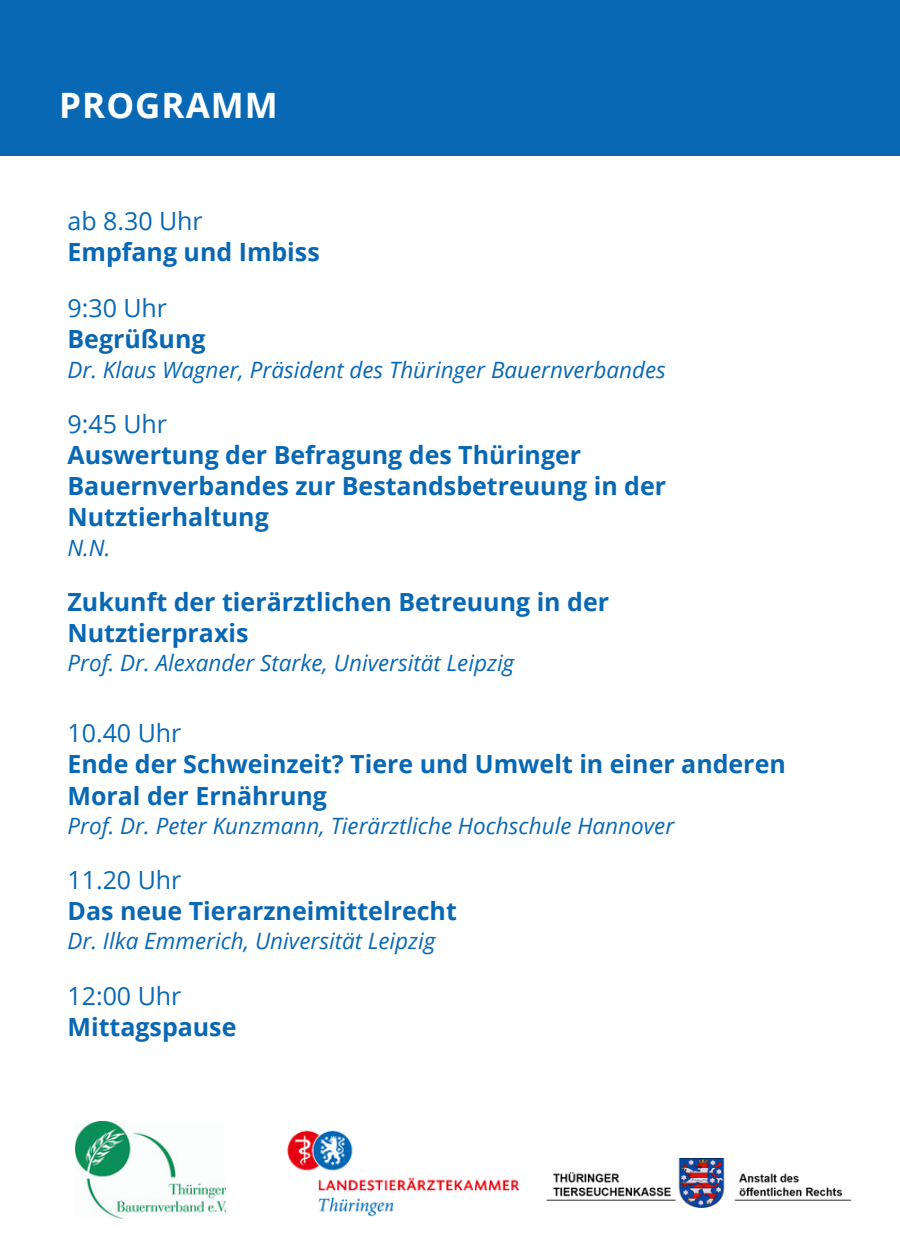
<style>
.page{position:relative;width:900px;height:1260px;background:#fff}
.page>*{position:absolute;margin:0;border:0;box-sizing:border-box;transform-origin:0 0}
.t1{font:700 35px "Open Sans";letter-spacing:.03em;color:#fff}
.t2{font:700 25px/31.2px "Open Sans";color:#0968b4}
.t3{font:25px "Open Sans";color:#0968b4}
.t4{font:italic 22.5px "Open Sans";color:#0968b4}
</style>
<div class="page">
<div style="left:0;top:0;width:900px;height:156px;background:#0968b4"></div>
<img style="left:75px;top:1121px;width:150px;height:98px">
<img style="left:287px;top:1130px;width:233px;height:87px">
<img style="left:546px;top:1159px;width:306px;height:49px">
<h1 class="t1" style="left:59px;top:81px;width:220px">PROGRAMM</h1>
<p class="t3" style="left:68px;top:203px;width:137px">ab 8.30 Uhr</p>
<p class="t2" style="left:68px;top:236px;width:254px">Empfang und Imbiss</p>
<p class="t3" style="left:68px;top:290px;width:101px">9:30 Uhr</p>
<p class="t2" style="left:68px;top:323px;width:140px">Begrüßung</p>
<p class="t4" style="left:68px;top:353px;width:600px">Dr. Klaus Wagner, Präsident des Thüringer Bauernverbandes</p>
<p class="t3" style="left:68px;top:406px;width:101px">9:45 Uhr</p>
<p class="t2" style="left:68px;top:439px;width:600px">Auswertung der Befragung des Thüringer<br>Bauernverbandes zur Bestandsbetreuung in der<br>Nutztierhaltung</p>
<p class="t4" style="left:68px;top:532px;width:44px">N.N.</p>
<p class="t2" style="left:68px;top:586px;width:543px">Zukunft der tierärztlichen Betreuung in der<br>Nutztierpraxis</p>
<p class="t4" style="left:68px;top:647px;width:448px">Prof. Dr. Alexander Starke, Universität Leipzig</p>
<p class="t3" style="left:68px;top:715px;width:115px">10.40 Uhr</p>
<p class="t2" style="left:68px;top:748px;width:720px">Ende der Schweinzeit? Tiere und Umwelt in einer anderen<br>Moral der Ernährung</p>
<p class="t4" style="left:68px;top:810px;width:608px">Prof. Dr. Peter Kunzmann, Tierärztliche Hochschule Hannover</p>
<p class="t3" style="left:68px;top:862px;width:115px">11.20 Uhr</p>
<p class="t2" style="left:68px;top:895px;width:391px">Das neue Tierarzneimittelrecht</p>
<p class="t4" style="left:68px;top:925px;width:369px">Dr. Ilka Emmerich, Universität Leipzig</p>
<p class="t3" style="left:68px;top:978px;width:115px">12:00 Uhr</p>
<p class="t2" style="left:68px;top:1011px;width:170px">Mittagspause</p>
</div>
